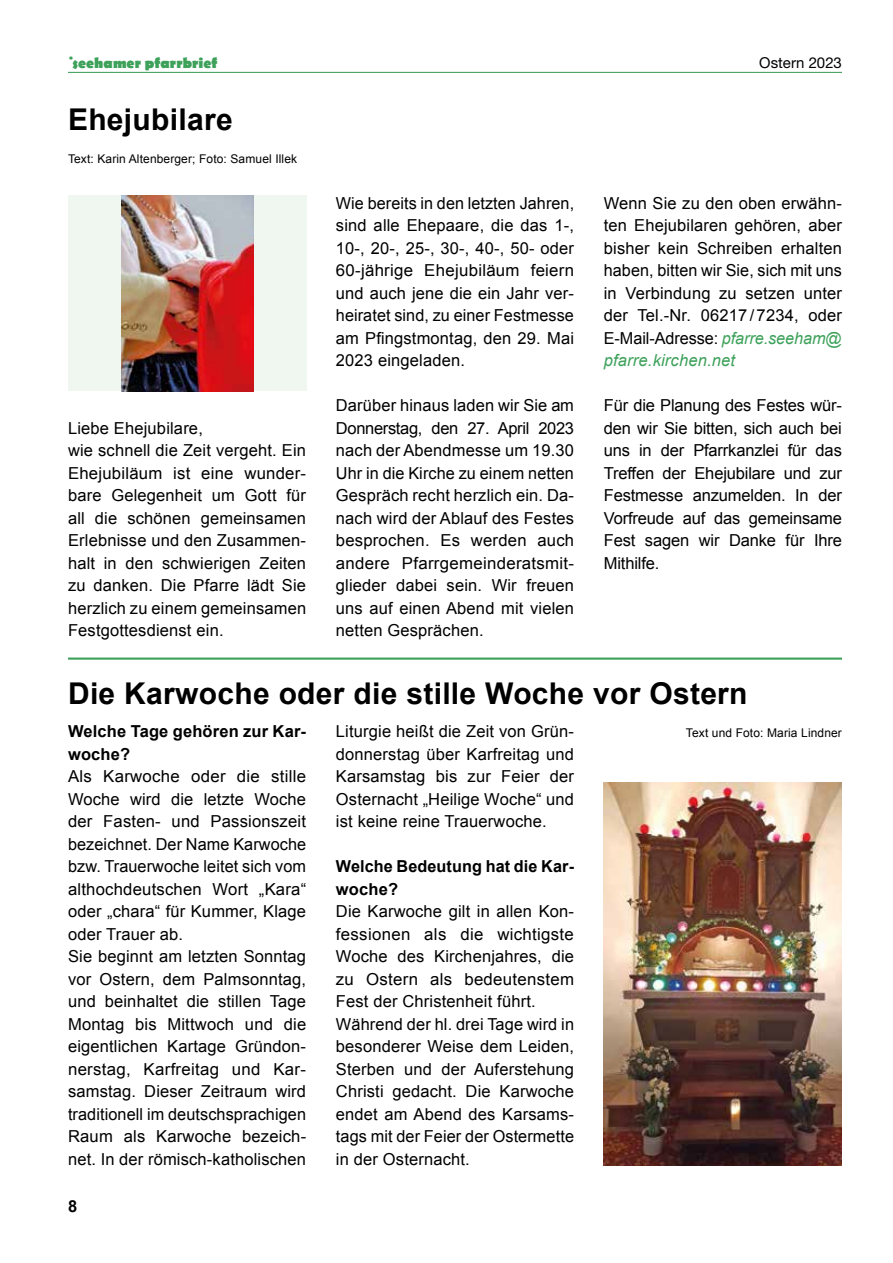
<style>
.page{position:relative;width:893px;height:1263px;background:#fff}
.page>*{position:absolute;margin:0;border:0;box-sizing:border-box;transform-origin:0 0}
.t1{font:700 30px "Arial";letter-spacing:.01em;color:#000}
.t2{font:16.5px/22.5px "Arial";letter-spacing:.01em;color:#000;text-align:justify}
.t3{font:700 16.5px/22.5px "Arial";letter-spacing:.01em;color:#000}
.t4{font:700 15px "Berlin Sans FB";color:#3da15a}
.t5{font:15px "Helvetica Neue LT Pro";letter-spacing:.005em;color:#000}
.t6{font:12px "Arial";letter-spacing:.01em;color:#000}
.s1{font-style:italic;color:#3da15a}
</style>
<div class="page">
<hr style="left:68px;top:72px;width:774px;height:1px;background:#3da15a">
<img style="left:604px;top:782px;width:238px;height:383px">
<hr style="left:68px;top:657px;width:774px;height:3px;background:#3da15a">
<div style="left:68px;top:196px;width:238px;height:195px;background:#f0f6f0"></div>
<img style="left:121px;top:196px;width:132px;height:195px">
<p class="t4" style="left:68px;top:54px;width:151px">˙seehamer pfarrbrief</p>
<p class="t5" style="left:759px;top:53px;width:84px">Ostern 2023</p>
<h1 class="t1" style="left:68px;top:99px;width:166px">Ehejubilare</h1>
<p class="t6" style="left:68px;top:151px;width:231px">Text: Karin Altenberger; Foto: Samuel Illek</p>
<p class="t2" style="left:68px;top:417px;width:240px;text-align:left">Liebe Ehejubilare,<br>wie schnell die Zeit vergeht. Ein<br>Ehejubiläum ist eine wunder&shy;bare Gelegenheit um Gott für all die schönen gemeinsamen<br>Erlebnisse und den Zusammen&shy;halt in den schwierigen Zeiten zu danken. Die Pfarre lädt Sie herzlich zu einem gemeinsamen<br>Festgottesdienst ein.</p>
<p class="t2" style="left:336px;top:192px;width:240px">Wie bereits in den letzten Jahren, sind alle Ehepaare, die das 1-, 10-, 20-, 25-, 30-, 40-, 50- oder 60-jährige Ehejubiläum feiern und auch jene die ein Jahr ver&shy;heiratet sind, zu einer Festmesse am Pfingstmontag, den 29. Mai 2023 eingeladen.</p>
<p class="t2" style="left:336px;top:394px;width:240px">Darüber hinaus laden wir Sie am Donnerstag, den 27. April 2023 nach der Abendmesse um 19.30<br>Uhr in die Kirche zu einem netten Gespräch recht herzlich ein. Da&shy;nach wird der Ablauf des Festes besprochen. Es werden auch andere Pfarrgemeinderatsmit&shy;glieder dabei sein. Wir freuen uns auf einen Abend mit vielen netten Gesprächen.</p>
<p class="t2" style="left:604px;top:192px;width:240px">Wenn Sie zu den oben erwähn&shy;ten Ehejubilaren gehören, aber bisher kein Schreiben erhalten haben, bitten wir Sie, sich mit uns in Verbindung zu setzen unter der Tel.-Nr. 06217 / 7234, oder E-Mail-Adresse: <span class="s1">pfarre.seeham@ pfarre.kirchen.net</span></p>
<p class="t2" style="left:604px;top:394px;width:240px">Für die Planung des Festes wür&shy;den wir Sie bitten, sich auch bei uns in der Pfarrkanzlei für das Treffen der Ehejubilare und zur Festmesse anzumelden. In der Vorfreude auf das gemeinsame Fest sagen wir Danke für Ihre Mithilfe.</p>
<h1 class="t1" style="left:68px;top:673px;width:681px">Die Karwoche oder die stille Woche vor Ostern</h1>
<p class="t3" style="left:68px;top:721px;width:240px">Welche Tage gehören zur Kar&shy;woche?</p>
<p class="t2" style="left:68px;top:765px;width:240px;text-align:left">Als Karwoche oder die stille<br>Woche wird die letzte Woche der Fasten- und Passionszeit bezeichnet. Der Name Karwoche bzw. Trauerwoche leitet sich vom althochdeutschen Wort „Kara“ oder „chara“ für Kummer, Klage oder Trauer ab.<br>Sie beginnt am letzten Sonntag vor Ostern, dem Palmsonntag, und beinhaltet die stillen Tage<br>Montag bis Mittwoch und die eigentlichen Kartage Gründon&shy;nerstag, Karfreitag und Kar&shy;samstag. Dieser Zeitraum wird traditionell im deutschsprachigen<br>Raum als Karwoche bezeich&shy;net. In der römisch-katholischen</p>
<p class="t2" style="left:336px;top:720px;width:240px">Liturgie heißt die Zeit von Grün&shy;donnerstag über Karfreitag und Karsamstag bis zur Feier der Osternacht „Heilige Woche“ und ist keine reine Trauerwoche.</p>
<p class="t3" style="left:336px;top:856px;width:240px">Welche Bedeutung hat die Kar&shy;woche?</p>
<p class="t2" style="left:336px;top:900px;width:240px;text-align:left">Die Karwoche gilt in allen Kon&shy;fessionen als die wichtigste<br>Woche des Kirchenjahres, die zu Ostern als bedeutenstem<br>Fest der Christenheit führt.<br>Während der hl. drei Tage wird in besonderer Weise dem Leiden,<br>Sterben und der Auferstehung<br>Christi gedacht. Die Karwoche endet am Abend des Karsams&shy;tags mit der Feier der Ostermette in der Osternacht.</p>
<p class="t6" style="left:686px;top:724px;width:157px">Text und Foto: Maria Lindner</p>
<p class="t3" style="left:68px;top:1195px;width:11px">8</p>
</div>
